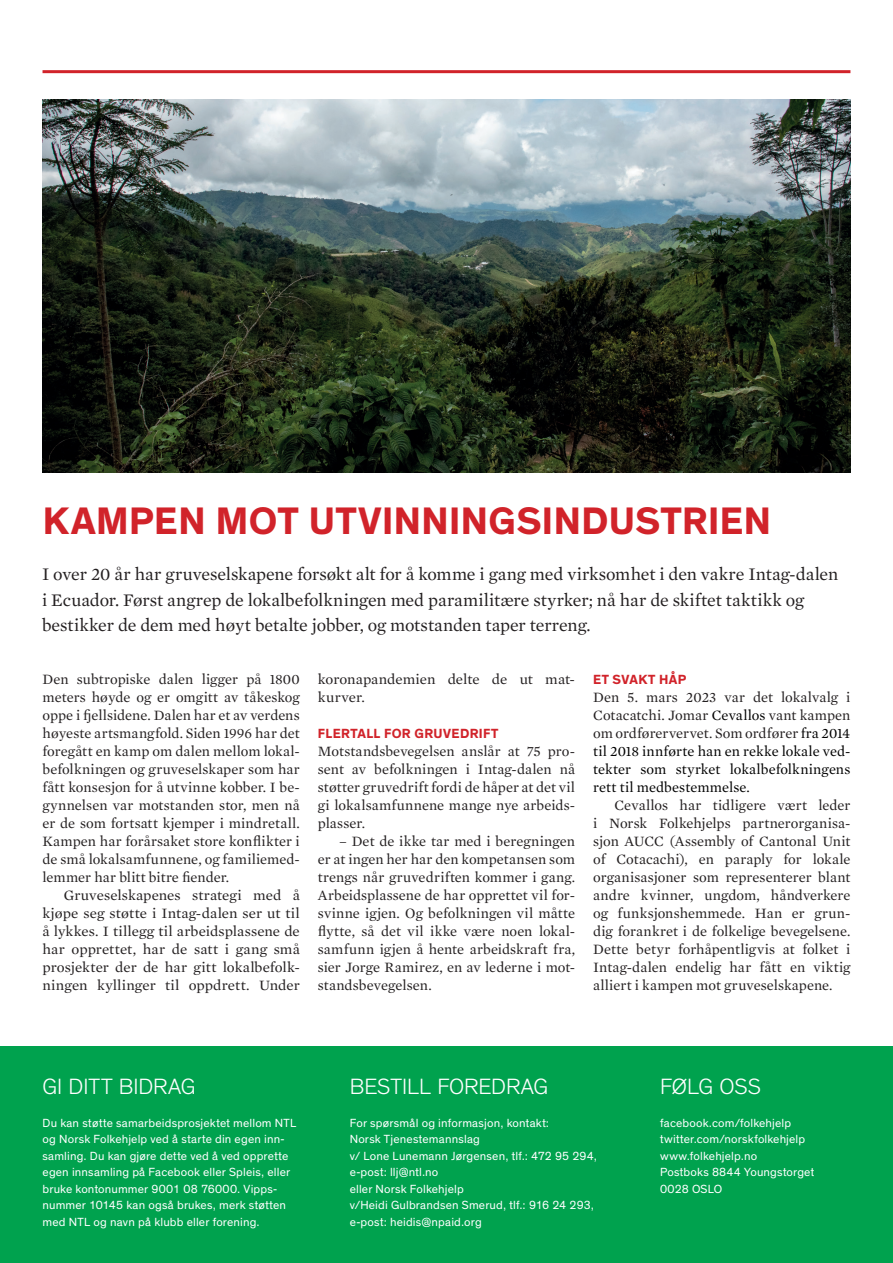
<style>
.page{position:relative;width:893px;height:1263px;background:#fff}
.page>*{position:absolute;margin:0;border:0;box-sizing:border-box;transform-origin:0 0}
.t1{font:700 39px "Theinhardt";letter-spacing:.015em;color:#d1232a}
.t2{font:300 22.5px "Theinhardt";letter-spacing:-.005em;color:#fff}
.t3{font:18px/25.5px "Mercury Text G1";letter-spacing:-.005em;color:#231f20}
.t4{font:14.55px/18px "Mercury Text G1";letter-spacing:.005em;color:#231f20;text-align:justify}
.t5{font:14.55px/18px "Mercury Text G1";letter-spacing:.005em;color:#000001;text-align:justify}
.t6{font:700 13.5px "Theinhardt";letter-spacing:.03em;color:#d1232a}
.t7{font:12px/16.5px "Theinhardt";letter-spacing:.015em;color:#fff}
.s1{color:#231f20}
</style>
<div class="page">
<div style="left:0;top:1046px;width:893px;height:217px;background:#00a24e"></div>
<hr style="left:43px;top:70px;width:807px;height:3px;background:#d1232a">
<img style="left:43px;top:100px;width:807px;height:372px">
<h1 class="t1" style="left:43px;top:496px;width:730px">KAMPEN MOT UTVINNINGSINDUSTRIEN</h1>
<p class="t3" style="left:42px;top:561px;width:798px">I over 20 år har gruveselskapene forsøkt alt for å komme i gang med virksomhet i den vakre Intag-dalen i Ecuador. Først angrep de lokalbefolkningen med paramilitære styrker; nå har de skiftet taktikk og bestikker de dem med høyt betalte jobber, og motstanden taper terreng.</p>
<p class="t6" style="left:593px;top:671px;width:95px">ET SVAKT HÅP</p>
<p class="t5" style="left:593px;top:687px;width:259px"><span class="s1">Den 5. mars 2023 var det lokalvalg i Cotacatchi. Jomar</span> Cevallos <span class="s1">vant kampen om ordførervervet. Som ordfører</span> fra 2014 til 2018 innførte han en rekke lokale ved&shy;tekter som styrket lokalbefolkningens rett til medbestemmelse.</p>
<p class="t4" style="left:593px;top:795px;width:259px;text-indent:21px">Cevallos har tidligere vært leder i Norsk Folkehjelps partnerorganisa&shy;sjon AUCC (Assembly of Cantonal Unit of Cotacachi), en paraply for lokale organisasjoner som representerer blant andre kvinner, ungdom, håndverkere og funksjonshemmede. Han er grun&shy;dig forankret i de folkelige bevegelsene.<br>Dette betyr forhåpentligvis at folket i Intag-dalen endelig har fått en viktig alliert i kampen mot gruveselskapene.</p>
<p class="t4" style="left:318px;top:669px;width:259px">koronapandemien delte de ut mat&shy;kurver.</p>
<p class="t6" style="left:318px;top:725px;width:182px">FLERTALL FOR GRUVEDRIFT</p>
<p class="t4" style="left:318px;top:741px;width:259px">Motstandsbevegelsen anslår at 75 pro&shy;sent av befolkningen i Intag-dalen nå støtter gruvedrift fordi de håper at det vil gi lokalsamfunnene mange nye arbeids&shy;plasser.</p>
<p class="t4" style="left:318px;top:831px;width:259px;text-indent:21px">– Det de ikke tar med i beregningen er at ingen her har den kompetansen som trengs når gruvedriften kommer i gang.<br>Arbeidsplassene de har opprettet vil for&shy;svinne igjen. Og befolkningen vil måtte flytte, så det vil ikke være noen lokal&shy;samfunn igjen å hente arbeidskraft fra, sier Jorge Ramirez, en av lederne i mot&shy;standsbevegelsen.</p>
<p class="t4" style="left:43px;top:669px;width:259px">Den subtropiske dalen ligger på 1800 meters høyde og er omgitt av tåkeskog oppe i fjellsidene. Dalen har et av verdens høyeste artsmangfold. Siden 1996 har det foregått en kamp om dalen mellom lokal&shy;befolkningen og gruveselskaper som har fått konsesjon for å utvinne kobber. I be&shy;gynnelsen var motstanden stor, men nå er de som fortsatt kjemper i mindretall.<br>Kampen har forårsaket store konflikter i de små lokalsamfunnene, og familiemed&shy;lemmer har blitt bitre fiender.</p>
<p class="t4" style="left:43px;top:885px;width:259px;text-indent:21px">Gruveselskapenes strategi med å kjøpe seg støtte i Intag-dalen ser ut til å lykkes. I tillegg til arbeidsplassene de har opprettet, har de satt i gang små prosjekter der de har gitt lokalbefolk&shy;ningen kyllinger til oppdrett. Under</p>
<h2 class="t2" style="left:43px;top:1073px;width:155px">GI DITT BIDRAG</h2>
<p class="t7" style="left:43px;top:1115px;width:255px">Du kan støtte samarbeidsprosjektet mellom NTL og Norsk Folkehjelp ved å starte din egen inn&shy;samling. Du kan gjøre dette ved å ved opprette egen innsamling på Facebook eller Spleis, eller bruke kontonummer 9001 08 76000. Vipps&shy;nummer 10145 kan også brukes, merk støtten med NTL og navn på klubb eller forening.</p>
<h2 class="t2" style="left:350px;top:1073px;width:200px">BESTILL FOREDRAG</h2>
<p class="t7" style="left:350px;top:1115px;width:249px">For spørsmål og informasjon, kontakt:<br>Norsk Tjenestemannslag<br>v/ Lone Lunemann Jørgensen, tlf.: 472 95 294, e-post: llj@ntl.no<br>eller Norsk Folkehjelp<br>v/Heidi Gulbrandsen Smerud, tlf.: 916 24 293, e-post: heidis@npaid.org</p>
<h2 class="t2" style="left:660px;top:1073px;width:103px">FØLG OSS</h2>
<p class="t7" style="left:660px;top:1115px;width:156px">facebook.com/folkehjelp twitter.com/norskfolkehjelp www.folkehjelp.no<br>Postboks 8844 Youngstorget<br>0028 OSLO</p>
</div>
